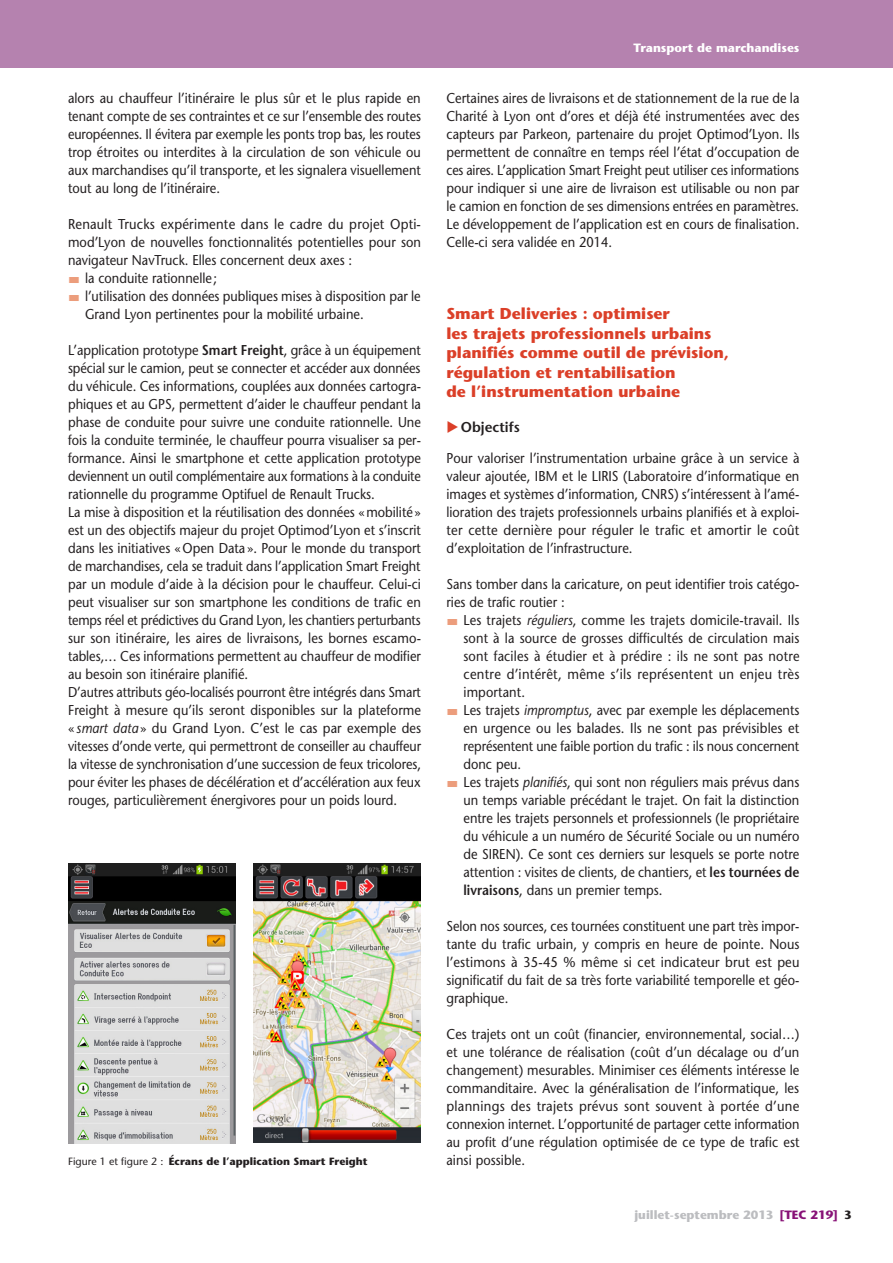
<style>
.page{position:relative;width:893px;height:1263px;background:#fff}
.page>*{position:absolute;margin:0;border:0;box-sizing:border-box;transform-origin:0 0}
.Titre_3{font:700 15.75px/19.5px "Stone Sans";color:#db3f28}
.PN{font:14.25px/18px "Stone Sans";color:#231f20;text-align:justify;scale:.9 1}
.PN_1ligne{font:14.25px/18px "Stone Sans";color:#231f20;text-align:justify;scale:.9 1}
.PN-2{font:14.25px/18px "Stone Sans";color:#231f20;text-align:justify;scale:.89 1}
.PN_1ligne-2{font:14.25px/18px "Stone Sans";color:#231f20;text-align:justify;scale:.89 1}
.PN_1ligne-3{font:14.25px/18px "Stone Sans";color:#231f20;text-align:justify;scale:.92 1}
.t1{font:600 14.25px "Stone Sans";color:#231f20}
.Z-TCourant_bdp{font:700 12px "Stone Sans";color:#bcbdc0}
.Z-TCourant{font:700 12px "Stone Sans";color:#fff}
.FI-figure{font:700 10.5px "Stone Sans";color:#231f20}
.s1{color:#ec9d7c}
.s2{font-weight:600}
.s3{font-style:italic}
.s4{font-weight:400}
.s5{color:#881277}
.s6{color:#231f20}
</style>
<div class="page">
<div style="left:0;top:0;width:893px;height:68px;background:#b582af"></div>
<img style="left:68px;top:864px;width:168px;height:279px">
<img style="left:254px;top:864px;width:166px;height:278px">
<p class="PN" style="left:68px;top:89px;width:394px">alors au chauffeur l’itinéraire le plus sûr et le plus rapide en tenant compte de ses contraintes et ce sur l’ensemble des routes européennes. Il évitera par exemple les ponts trop bas, les routes trop étroites ou interdites à la circulation de son véhicule ou aux marchandises qu’il transporte, et les signalera visuellement tout au long de l’itinéraire.</p>
<p class="PN_1ligne-3" style="left:68px;top:215px;width:385px">Renault Trucks expérimente dans le cadre du projet Opti&shy;mod’Lyon de nouvelles fonctionnalités potentielles pour son navigateur NavTruck. Elles concernent deux axes :</p>
<p class="PN" style="left:68px;top:269px;width:167px"><span class="s1">▬</span> la conduite rationnelle;</p>
<p class="PN" style="left:85px;top:287px;width:374px;text-indent:-17px"><span class="s1">▬</span> l’utilisation des données publiques mises à disposition par le<br>Grand Lyon pertinentes pour la mobilité urbaine.</p>
<p class="PN_1ligne" style="left:68px;top:341px;width:394px">L’application prototype <span class="s2">Smart Freight</span>, grâce à un équipement spécial sur le camion, peut se connecter et accéder aux données du véhicule. Ces informations, couplées aux données cartogra&shy;phiques et au GPS, permettent d’aider le chauffeur pendant la phase de conduite pour suivre une conduite rationnelle. Une fois la conduite terminée, le chauffeur pourra visualiser sa per&shy;formance. Ainsi le smartphone et cette application prototype deviennent un outil complémentaire aux formations à la conduite rationnelle du programme Optifuel de Renault Trucks.</p>
<p class="PN" style="left:68px;top:503px;width:394px">La mise à disposition et la réutilisation des données «mobilité» est un des objectifs majeur du projet Optimod’Lyon et s’inscrit dans les initiatives «Open Data ». Pour le monde du transport de marchandises, cela se traduit dans l’application Smart Freight par un module d’aide à la décision pour le chauffeur. Celui-ci peut visualiser sur son smartphone les conditions de trafic en temps réel et prédictives du Grand Lyon, les chantiers perturbants sur son itinéraire, les aires de livraisons, les bornes escamo&shy;tables,… Ces informations permettent au chauffeur de modifier au besoin son itinéraire planifié.</p>
<p class="PN-2" style="left:68px;top:683px;width:398px">D’autres attributs géo-localisés pourront être intégrés dans Smart Freight à mesure qu’ils seront disponibles sur la plateforme « <span class="s3">smart data</span> » du Grand Lyon. C’est le cas par exemple des vitesses d’onde verte, qui permettront de conseiller au chauffeur la vitesse de synchronisation d’une succession de feux tricolores, pour éviter les phases de décélération et d’accélération aux feux rouges, particulièrement énergivores pour un poids lourd.</p>
<p class="FI-figure" style="left:68px;top:1154px;width:301px"><span class="s4">Figure 1 et figure 2 :</span> Écrans de l’application Smart Freight</p>
<p class="Z-TCourant" style="left:633px;top:40px;width:167px">Transport de marchandises</p>
<p class="PN" style="left:446px;top:89px;width:394px">Certaines aires de livraisons et de stationnement de la rue de la Charité à Lyon ont d’ores et déjà été instrumentées avec des capteurs par Parkeon, partenaire du projet Optimod’Lyon. Ils permettent de connaître en temps réel l’état d’occupation de ces aires. L’application Smart Freight peut utiliser ces informations pour indiquer si une aire de livraison est utilisable ou non par le camion en fonction de ses dimensions entrées en paramètres.</p>
<p class="PN" style="left:446px;top:215px;width:394px">Le développement de l’application est en cours de finalisation.<br>Celle-ci sera validée en 2014.</p>
<p class="Titre_3" style="left:446px;top:304px;width:284px">Smart Deliveries : optimiser<br>les trajets professionnels urbains planifiés comme outil de prévision, régulation et rentabilisation<br>de l’instrumentation urbaine</p>
<p class="t1" style="left:461px;top:418px;width:61px">Objectifs</p>
<p class="PN" style="left:446px;top:449px;width:394px">Pour valoriser l’instrumentation urbaine grâce à un service à valeur ajoutée, IBM et le LIRIS (Laboratoire d’informatique en images et systèmes d’information, CNRS) s’intéressent à l’amé&shy;lioration des trajets professionnels urbains planifiés et à exploi&shy;ter cette dernière pour réguler le trafic et amortir le coût d’exploitation de l’infrastructure.</p>
<p class="PN_1ligne" style="left:446px;top:575px;width:394px">Sans tomber dans la caricature, on peut identifier trois catégo&shy;ries de trafic routier :</p>
<p class="PN" style="left:463px;top:611px;width:375px;text-indent:-17px"><span class="s1">▬</span> Les trajets <span class="s3">réguliers</span>, comme les trajets domicile-travail. Ils sont à la source de grosses difficultés de circulation mais sont faciles à étudier et à prédire : ils ne sont pas notre centre d’intérêt, même s’ils représentent un enjeu très important.</p>
<p class="PN" style="left:463px;top:701px;width:375px;text-indent:-17px"><span class="s1">▬</span> Les trajets <span class="s3">impromptus</span>, avec par exemple les déplacements en urgence ou les balades. Ils ne sont pas prévisibles et représentent une faible portion du trafic : ils nous concernent donc peu.</p>
<p class="PN" style="left:463px;top:773px;width:375px;text-indent:-17px"><span class="s1">▬</span> Les trajets <span class="s3">planifiés</span>, qui sont non réguliers mais prévus dans un temps variable précédant le trajet. On fait la distinction entre les trajets personnels et professionnels (le propriétaire du véhicule a un numéro de Sécurité Sociale ou un numéro de SIREN). Ce sont ces derniers sur lesquels se porte notre attention : visites de clients, de chantiers, et <span class="s2">les tournées de livraisons</span>, dans un premier temps.</p>
<p class="PN_1ligne-2" style="left:446px;top:917px;width:398px">Selon nos sources, ces tournées constituent une part très impor&shy;tante du trafic urbain, y compris en heure de pointe. Nous l’estimons à 35-45 % même si cet indicateur brut est peu significatif du fait de sa très forte variabilité temporelle et géo&shy;graphique.</p>
<p class="PN_1ligne" style="left:446px;top:1025px;width:394px">Ces trajets ont un coût (financier, environnemental, social…) et une tolérance de réalisation (coût d’un décalage ou d’un changement) mesurables. Minimiser ces éléments intéresse le commanditaire. Avec la généralisation de l’informatique, les plannings des trajets prévus sont souvent à portée d’une connexion internet. L’opportunité de partager cette information au profit d’une régulation optimisée de ce type de trafic est ainsi possible.</p>
<p class="Z-TCourant_bdp" style="left:634px;top:1207px;width:219px">juillet-septembre 2013 <span class="s5">[TEC 219]</span> <span class="s6">3</span></p>
</div>
